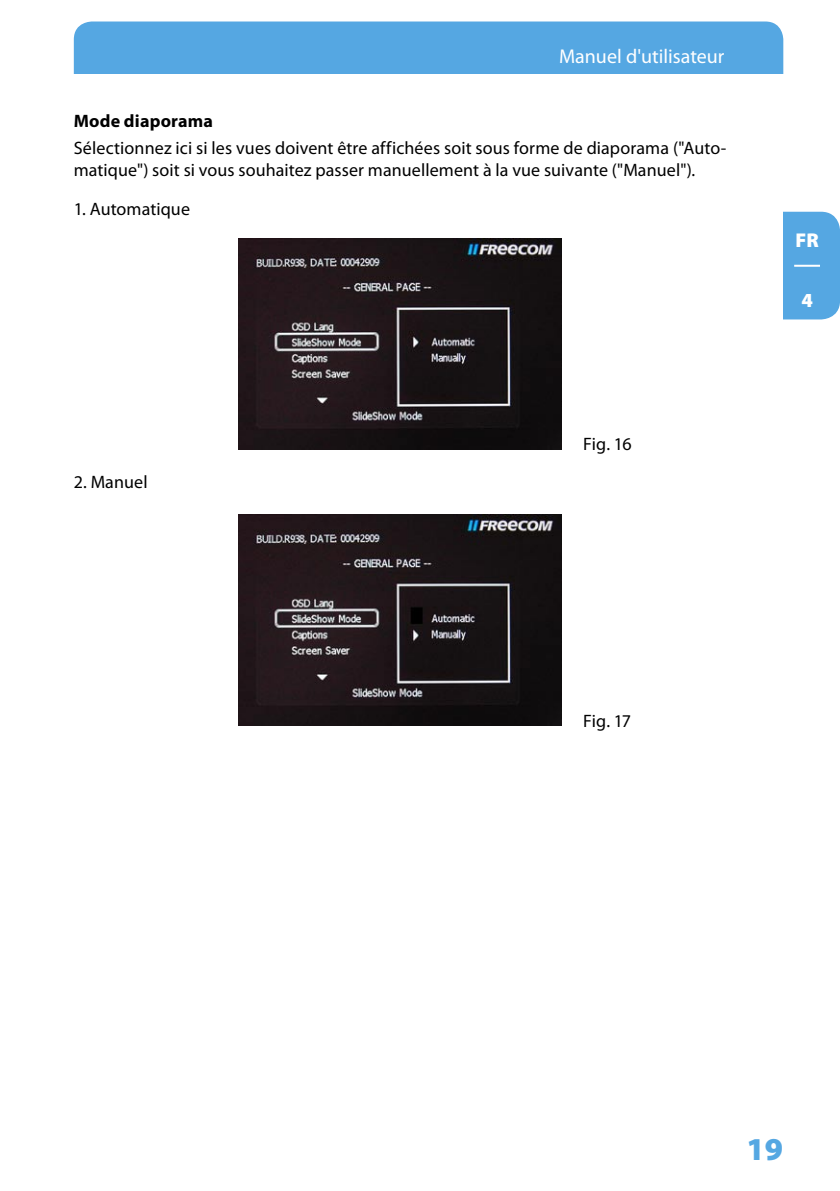
<style>
.page{position:relative;width:840px;height:1191px;background:#fff}
.page>*{position:absolute;margin:0;border:0;box-sizing:border-box;transform-origin:0 0}
.t1{font:900 32px "Myriad Pro";color:#55a7e2}
.t2{font:20px "Myriad Pro";color:#fff}
.t3{font:900 20px "Myriad Pro";color:#fff}
.t4{font:18px/21.6px "Myriad Pro";letter-spacing:.005em;color:#000}
.t5{font:700 18px "Myriad Pro";letter-spacing:.01em;color:#000}
</style>
<div class="page">
<div style="left:74px;top:22px;width:708px;height:52px;background:#55a7e2"></div>
<div style="left:783px;top:212px;width:56px;height:107px;background:#55a7e2"></div>
<hr style="left:793px;top:265px;width:26px;height:2px;background:#fff">
<img style="left:238px;top:238px;width:323px;height:211px">
<img style="left:238px;top:514px;width:323px;height:212px">
<p class="t2" style="left:559px;top:44px;width:167px">Manuel d'utilisateur</p>
<p class="t5" style="left:74px;top:109px;width:141px">Mode diaporama</p>
<p class="t4" style="left:74px;top:137px;width:653px">Sélectionnez ici si les vues doivent être affichées soit sous forme de diaporama ("Auto&shy;matique") soit si vous souhaitez passer manuellement à la vue suivante ("Manuel").</p>
<p class="t4" style="left:74px;top:198px;width:118px">1. Automatique</p>
<p class="t4" style="left:74px;top:471px;width:75px">2. Manuel</p>
<p class="t4" style="left:583px;top:433px;width:50px">Fig. 16</p>
<p class="t3" style="left:795px;top:227px;width:25px">FR</p>
<p class="t3" style="left:800px;top:287px;width:13px">4</p>
<p class="t4" style="left:583px;top:709px;width:49px">Fig. 17</p>
<h1 class="t1" style="left:746px;top:1127px;width:38px">19</h1>
</div>
